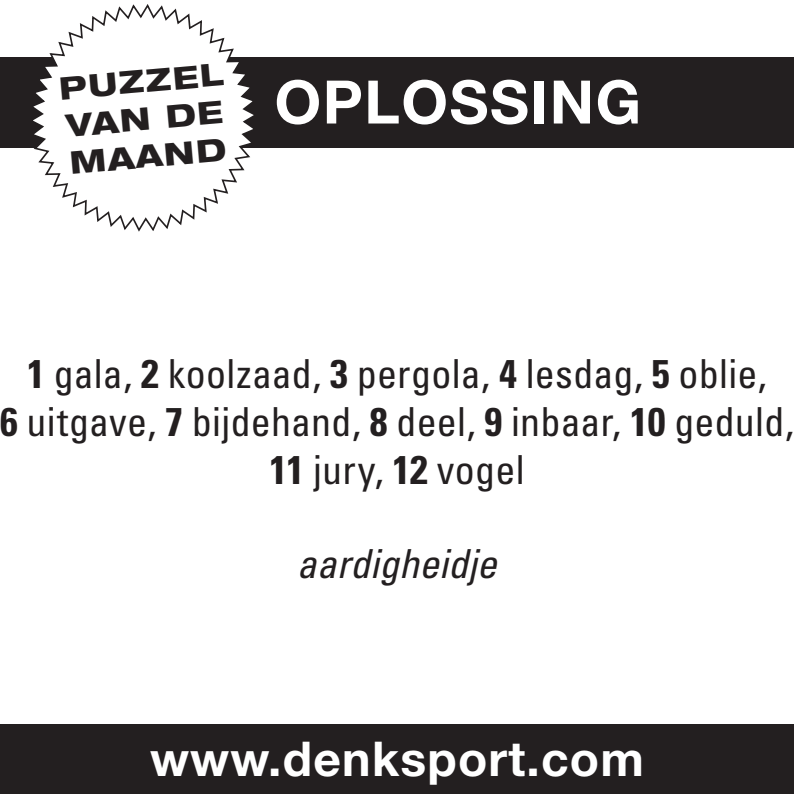
<style>
.page{position:relative;width:794px;height:794px;background:#fff}
.page>*{position:absolute;margin:0;border:0;box-sizing:border-box;transform-origin:0 0}
.t1{font:700 60px "Helvetica Neue LT Std";letter-spacing:.025em;color:#fff}
.t2{font:700 48px "Helvetica Neue LT Std";letter-spacing:.025em;color:#fff}
.Solution{font:condensed 40px/48px "Univers LT Std";letter-spacing:.005em;color:#231f20;text-align:center}
.Solution-2{font:italic condensed 40px "Univers LT Std";color:#231f20}
.t3{font:800 expanded 31.2px/37.6px "Helvetica Neue LT Std";color:#231f20}
.s1{font-weight:700}
</style>
<div class="page">
<div style="left:0;top:57px;width:794px;height:90px;background:#231f20"></div>
<div style="left:0;top:724px;width:794px;height:70px;background:#231f20"></div>
<svg style="left:28px;top:4px;width:231px;height:228px"></svg>
<p class="t3" style="left:58px;top:69px;width:166px;rotate:-5deg">PUZZEL<br>VAN DE<br>MAAND</p>
<p class="t1" style="left:274px;top:65px;width:368px">OPLOSSING</p>
<p class="Solution" style="left:0;top:349px;width:795px"><span class="s1">1</span> gala, <span class="s1">2</span> koolzaad, <span class="s1">3</span> pergola, <span class="s1">4</span> lesdag, <span class="s1">5</span> oblie,<br><span class="s1">6</span> uitgave, <span class="s1">7</span> bijdehand, <span class="s1">8</span> deel, <span class="s1">9</span> inbaar, <span class="s1">10</span> geduld,<br><span class="s1">11</span> jury, <span class="s1">12</span> vogel</p>
<p class="Solution-2" style="left:297px;top:539px;width:201px">aardigheidje</p>
<p class="t2" style="left:150px;top:729px;width:495px">www.denksport.com</p>
</div>
